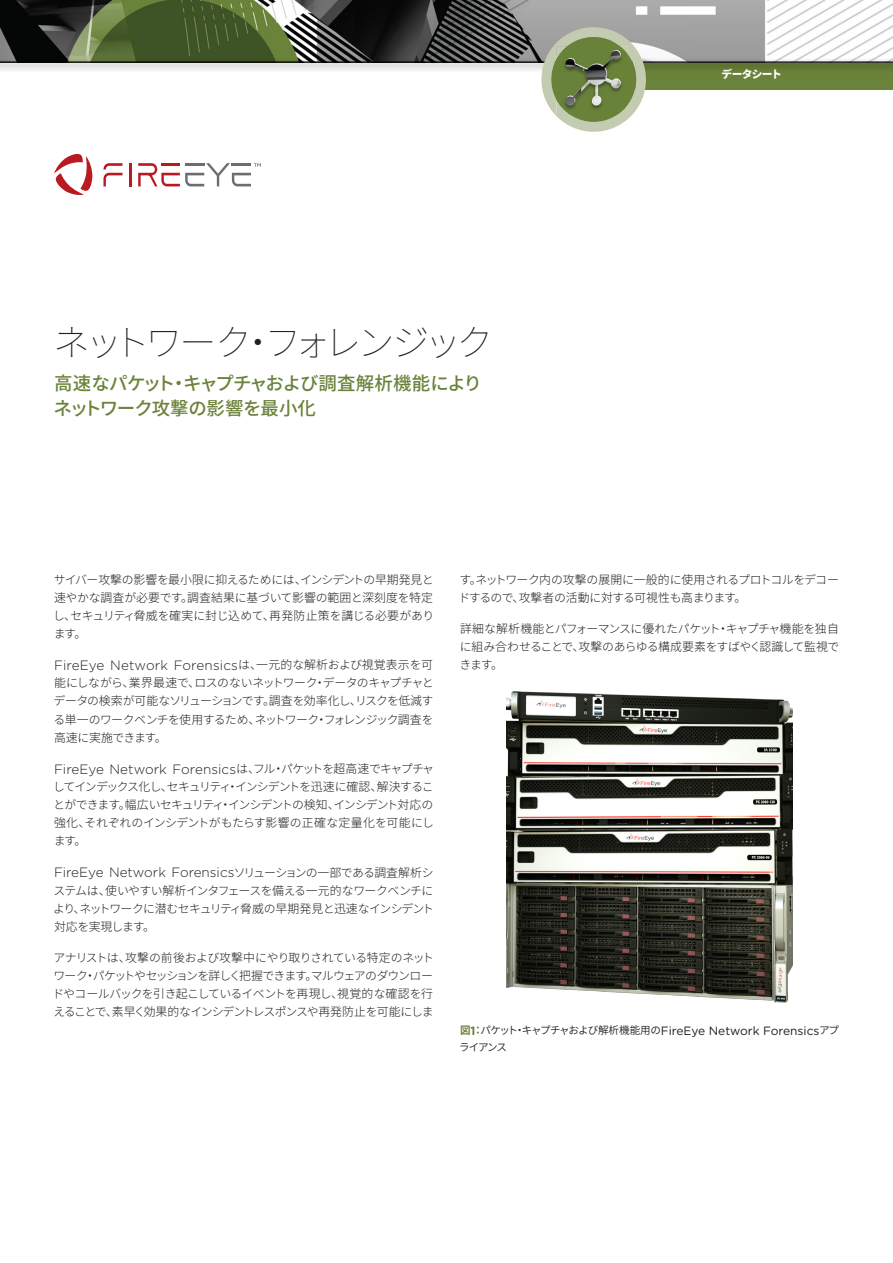
<style>
.page{position:relative;width:893px;height:1263px;background:#fff}
.page>*{position:absolute;margin:0;border:0;box-sizing:border-box;transform-origin:0 0}
.t1{font:100 36.9px "Noto Sans CJ Kjp";letter-spacing:-.13em;color:#231f20}
.t2{font:500 18.45px/25.5px "Noto Sans CJ Kjp";letter-spacing:-.04em;color:#6b823a}
.Body_Text_9_12{font:300 13.5px "Gotham";color:#231f20}
.t3{font:12px "Gotham";color:#231f20}
.Body_Text_9_12-2{font:300 11.85px/18px "Noto Sans CJ Kjp";letter-spacing:-.04em;color:#231f20;text-align:justify}
.t4{font:900 10.65px "Noto Sans CJ Kjp";letter-spacing:-.07em;color:#fff}
.t5{font:600 10.5px "Noto Sans CJ Kjp";letter-spacing:-.12em;color:#231f20}
.s1{font-family:"Noto Sans CJ Kjp";font-size:11.85px}
.s2{font-family:"Noto Sans CJ Kjp";font-weight:700;font-size:10.5px;color:#6b823a}
.s3{font-weight:700;color:#6b823a}
.s4{font-family:"Noto Sans CJ Kjp";font-weight:600;font-size:10.5px}
</style>
<div class="page">
<div style="left:609px;top:63px;width:284px;height:27px;background:#6b823a"></div>
<img style="left:0;top:0;width:893px;height:57px">
<div style="left:0;top:57px;width:893px;height:16px;background:#231f20;opacity:.75"></div>
<hr style="left:0;top:61px;width:893px;height:2px;background:#231f20">
<svg style="left:541px;top:27px;width:105px;height:105px"></svg>
<div style="left:551px;top:37px;width:85px;height:85px;background:#6a8139;border-radius:50%"></div>
<img style="left:556px;top:46px;width:71px;height:69px">
<img style="left:506px;top:691px;width:287px;height:312px">
<hr style="left:129px;top:163px;width:2px;height:23px;background:#bb1922">
<svg style="left:103px;top:163px;width:19px;height:23px"></svg>
<svg style="left:54px;top:154px;width:38px;height:41px"></svg>
<svg style="left:138px;top:163px;width:123px;height:23px"></svg>
<p class="t1" style="left:53px;top:322px;width:442px">ネットワーク・フォレンジック</p>
<p class="t2" style="left:54px;top:370px;width:430px">高速なパケット・キャプチャおよび調査解析機能によりネットワーク攻撃の影響を最小化</p>
<p class="t4" style="left:721px;top:68px;width:62px">データシート</p>
<p class="Body_Text_9_12-2" style="left:53px;top:571px;width:383px">サイバー攻撃の影響を最小限に抑えるためには、インシデントの早期発見と速やかな調査が必要です。調査結果に基づいて影響の範囲と深刻度を特定し、セキュリティ脅威を確実に封じ込めて、再発防止策を講じる必要があります。</p>
<p class="Body_Text_9_12" style="left:54px;top:657px;width:380px">FireEye Network Forensics<span class="s1">は、一元的な解析および視覚表示を可</span></p>
<p class="Body_Text_9_12-2" style="left:53px;top:674px;width:382px">能にしながら、業界最速で、ロスのないネットワーク・データのキャプチャとデータの検索が可能なソリューションです。調査を効率化し、リスクを低減する単一のワークベンチを使用するため、ネットワーク・フォレンジック調査を高速に実施できます。</p>
<p class="Body_Text_9_12" style="left:54px;top:761px;width:382px">FireEye Network Forensics<span class="s1">は、フル・パケットを超高速でキャプチャ</span></p>
<p class="Body_Text_9_12-2" style="left:53px;top:778px;width:382px">してインデックス化し、セキュリティ・インシデントを迅速に確認、解決することができます。幅広いセキュリティ・インシデントの検知、インシデント対応の強化、それぞれのインシデントがもたらす影響の正確な定量化を可能にします。</p>
<p class="Body_Text_9_12" style="left:54px;top:864px;width:381px">FireEye Network Forensics<span class="s1">ソリューションの一部である調査解析シ</span></p>
<p class="Body_Text_9_12-2" style="left:53px;top:881px;width:382px">ステムは、使いやすい解析インタフェースを備える一元的なワークベンチにより、ネットワークに潜むセキュリティ脅威の早期発見と迅速なインシデント対応を実現します。</p>
<p class="Body_Text_9_12-2" style="left:53px;top:949px;width:383px">アナリストは、攻撃の前後および攻撃中にやり取りされている特定のネットワーク・パケットやセッションを詳しく把握できます。マルウェアのダウンロードやコールバックを引き起こしているイベントを再現し、視覚的な確認を行えることで、素早く効果的なインシデントレスポンスや再発防止を可能にしま</p>
<p class="Body_Text_9_12-2" style="left:459px;top:571px;width:382px">す。ネットワーク内の攻撃の展開に一般的に使用されるプロトコルをデコードするので、攻撃者の活動に対する可視性も高まります。</p>
<p class="Body_Text_9_12-2" style="left:459px;top:620px;width:381px">詳細な解析機能とパフォーマンスに優れたパケット・キャプチャ機能を独自に組み合わせることで、攻撃のあらゆる構成要素をすばやく認識して監視できます。</p>
<p class="t3" style="left:460px;top:1023px;width:381px"><span class="s2">図</span><span class="s3">1</span><span class="s2">：</span><span class="s4">パケット・キャプチャおよび解析機能用の</span>FireEye Network Forensics<span class="s4">アプ</span></p>
<p class="t5" style="left:459px;top:1041px;width:49px">ライアンス</p>
</div>
